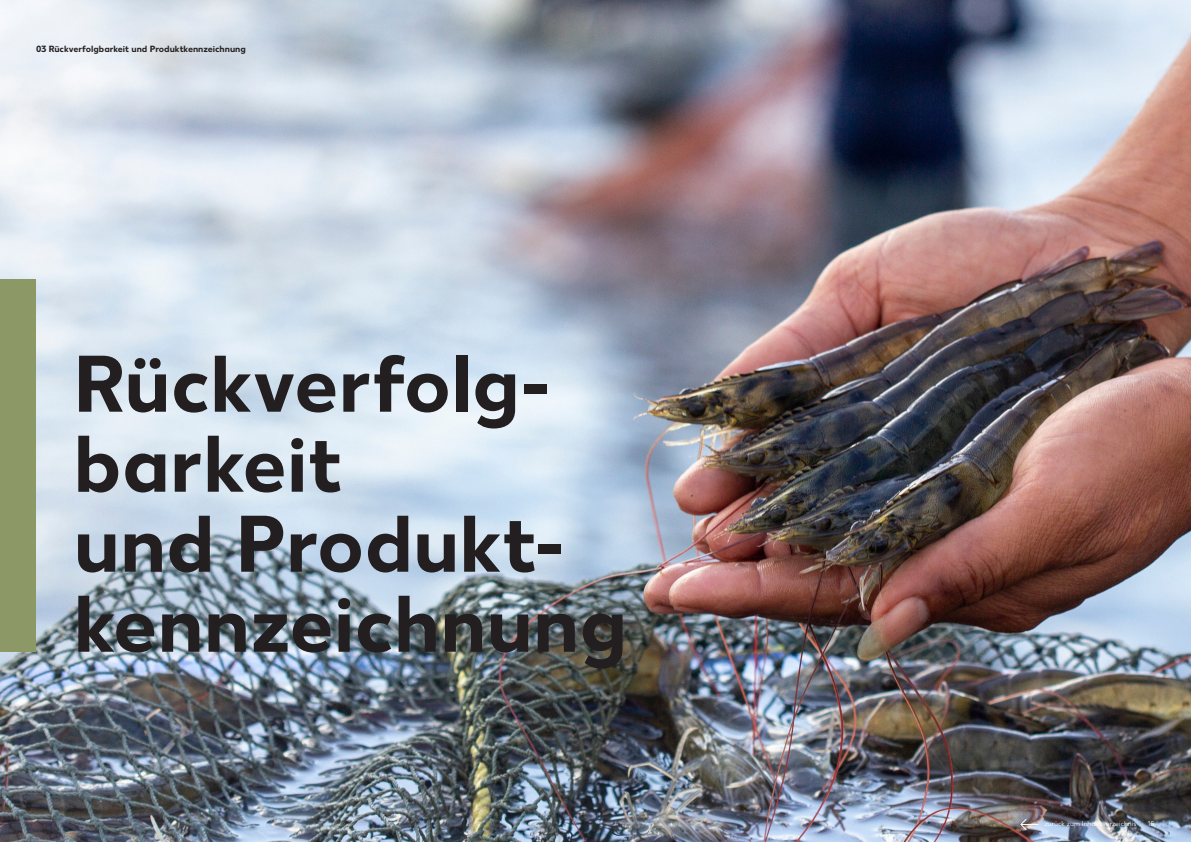
<style>
.page{position:relative;width:1191px;height:842px;background:#fff}
.page>*{position:absolute;margin:0;border:0;box-sizing:border-box;transform-origin:0 0}
.t1{font:700 80px/80px "Kaufland";color:#231f20}
.t2{font:700 9px "Kaufland";color:#231f20}
.t3{font:7px "Kaufland";color:#fff}
</style>
<div class="page">
<img style="left:0;top:0;width:1191px;height:842px">
<div style="left:0;top:280px;width:35px;height:372px;background:#8d9867"></div>
<svg style="left:1020px;top:818px;width:18px;height:12px"></svg>
<p class="t2" style="left:36px;top:43px;width:211px">03 Rückverfolgbarkeit und Produktkennzeichnung</p>
<p class="t1" style="left:74px;top:346px;width:555px">Rückverfolg&shy;barkeit<br>und Produkt&shy;kennzeichnung</p>
<p class="t3" style="left:1044px;top:820px;width:93px">zurück zum Inhaltsverzeichnis</p>
<p class="t3" style="left:1148px;top:820px;width:8px">15</p>
</div>
